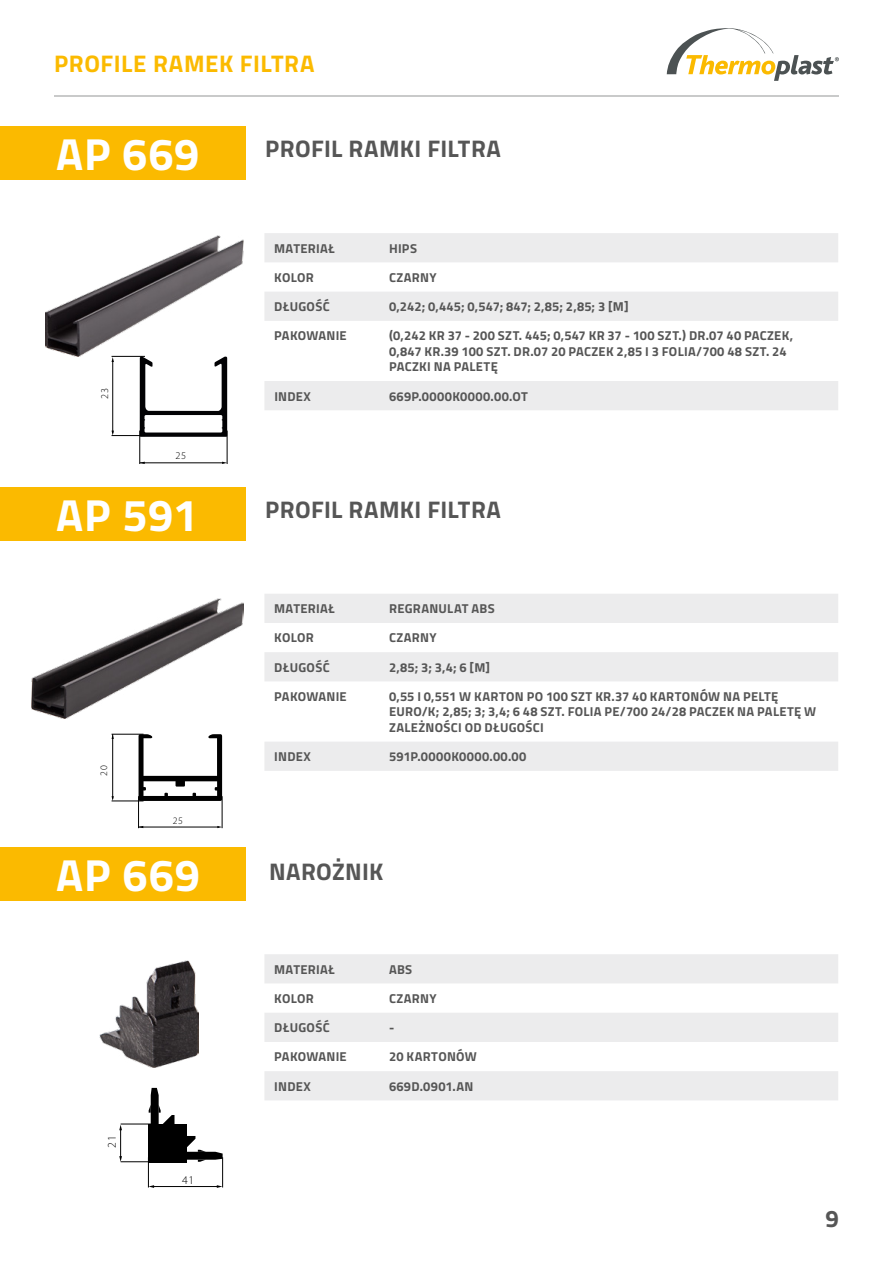
<style>
.page{position:relative;width:893px;height:1263px;background:#fff}
.page>*{position:absolute;margin:0;border:0;box-sizing:border-box;transform-origin:0 0}
.t1{font:700 45px "Titillium";letter-spacing:.025em;color:#fff}
.t2{font:700 24px "Titillium";letter-spacing:.015em;color:#565656}
.t3{font:700 24px "Titillium";letter-spacing:.025em;color:#fbba00}
.t4{font:700 12.9px/15.5px "Titillium";letter-spacing:.025em;color:#565656}
.t5{font:300 11.7px "Myriad Pro";color:#000}
.t6{font:300 10.35px "Myriad Pro";color:#000}
.t7{font:300 9.9px "Myriad Pro";color:#000}
</style>
<div class="page">
<svg style="left:667px;top:28px;width:172px;height:53px"></svg>
<hr style="left:54px;top:96px;width:785px;height:1px;background:#c9caca">
<div style="left:0;top:126px;width:245px;height:54px;background:#fbba00"></div>
<div style="left:0;top:487px;width:245px;height:53px;background:#fbba00"></div>
<svg style="left:140px;top:357px;width:87px;height:80px"></svg>
<hr style="left:112px;top:435px;width:33px;height:1px;background:#000">
<hr style="left:112px;top:361px;width:1px;height:72px;background:#000">
<hr style="left:139px;top:431px;width:1px;height:33px;background:#000">
<hr style="left:227px;top:431px;width:1px;height:33px;background:#000">
<hr style="left:140px;top:463px;width:83px;height:1px;background:#000">
<hr style="left:121px;top:1124px;width:36px;height:1px;background:#000">
<hr style="left:148px;top:1157px;width:1px;height:30px;background:#000">
<hr style="left:222px;top:1157px;width:1px;height:30px;background:#000">
<hr style="left:121px;top:1161px;width:36px;height:1px;background:#000">
<svg style="left:119px;top:1124px;width:3px;height:38px"></svg>
<hr style="left:153px;top:1186px;width:65px;height:1px;background:#000">
<svg style="left:148px;top:1185px;width:6px;height:3px"></svg>
<svg style="left:149px;top:1088px;width:25px;height:36px"></svg>
<svg style="left:186px;top:1136px;width:37px;height:26px"></svg>
<div style="left:148px;top:1124px;width:38px;height:38px;background:#000"></div>
<svg style="left:139px;top:734px;width:83px;height:67px"></svg>
<hr style="left:112px;top:734px;width:32px;height:1px;background:#000">
<hr style="left:112px;top:801px;width:32px;height:1px;background:#000">
<hr style="left:112px;top:734px;width:1px;height:64px;background:#000">
<hr style="left:138px;top:796px;width:1px;height:32px;background:#000">
<hr style="left:222px;top:796px;width:1px;height:32px;background:#000">
<hr style="left:139px;top:827px;width:79px;height:1px;background:#000">
<svg style="left:264px;top:233px;width:574px;height:177px"></svg>
<svg style="left:264px;top:594px;width:574px;height:177px"></svg>
<img style="left:45px;top:235px;width:198px;height:122px">
<img style="left:31px;top:599px;width:212px;height:119px">
<div style="left:0;top:847px;width:245px;height:54px;background:#fbba00"></div>
<svg style="left:264px;top:954px;width:574px;height:146px;fill:#ececed"></svg>
<img style="left:99px;top:960px;width:99px;height:107px">
<h2 class="t3" style="left:54px;top:45px;width:262px">PROFILE RAMEK FILTRA</h2>
<h1 class="t1" style="left:56px;top:120px;width:145px">AP 669</h1>
<p class="t6" style="left:99px;top:399px;width:12px;rotate:-90deg">23</p>
<p class="t6" style="left:176px;top:450px;width:12px">25</p>
<h1 class="t1" style="left:56px;top:480px;width:143px">AP 591</h1>
<h2 class="t2" style="left:265px;top:130px;width:237px">PROFIL RAMKI FILTRA</h2>
<p class="t4" style="left:274px;top:240px;width:27px">MATERI</p>
<p class="t4" style="left:320px;top:240px;width:16px">AŁ</p>
<p class="t4" style="left:389px;top:240px;width:8px">HIPS</p>
<p class="t4" style="left:274px;top:269px;width:40px">KOLOR</p>
<p class="t4" style="left:389px;top:269px;width:49px">CZARNY</p>
<p class="t4" style="left:274px;top:298px;width:57px">DŁUGOŚĆ</p>
<p class="t4" style="left:389px;top:298px;width:241px">0,242; 0,445; 0,547; 847; 2,85; 2,85; 3 [M]</p>
<p class="t4" style="left:274px;top:327px;width:60px">PAKOWANIE</p>
<p class="t4" style="left:389px;top:327px;width:406px">(0,242 KR 37 - 200 SZT. 445; 0,547 KR 37 - 100 SZT.) DR.07 40 PACZEK,<br>0,847 KR.39 100 SZT. DR.07 20 PACZEK 2,85 I 3 FOLIA/700 48 SZT. 24<br>PACZKI NA PALETĘ</p>
<p class="t4" style="left:274px;top:388px;width:38px">INDEX</p>
<p class="t4" style="left:389px;top:388px;width:140px">669P.0000K0000.00.OT</p>
<h2 class="t2" style="left:265px;top:491px;width:237px">PROFIL RAMKI FILTRA</h2>
<p class="t4" style="left:274px;top:600px;width:27px">MATERI</p>
<p class="t4" style="left:320px;top:600px;width:16px">AŁ</p>
<p class="t4" style="left:389px;top:600px;width:99px">REGRANU LAT ABS</p>
<p class="t4" style="left:274px;top:629px;width:40px">KOLOR</p>
<p class="t4" style="left:389px;top:629px;width:49px">CZARNY</p>
<p class="t4" style="left:274px;top:659px;width:57px">DŁUGOŚĆ</p>
<p class="t4" style="left:389px;top:659px;width:103px">2,85; 3; 3,4; 6 [M]</p>
<p class="t4" style="left:274px;top:688px;width:60px">PAKOWANIE</p>
<p class="t4" style="left:389px;top:688px;width:312px">0,55 I 0,551 W KARTON PO 100 SZT KR.37 40 KARTONÓW</p>
<p class="t4" style="left:723px;top:688px;width:57px">NA PELTĘ</p>
<p class="t4" style="left:389px;top:703px;width:9px">EUR</p>
<p class="t4" style="left:389px;top:703px;width:428px;text-indent:24px">O/K; 2,85; 3; 3,4; 6 48 SZT. FOLIA PE/700 24/28 PACZEK NA PALETĘ W<br>ZALEŻNOŚCI OD DŁUGOŚCI</p>
<p class="t7" style="left:98px;top:776px;width:12px;rotate:-90deg">20</p>
<p class="t7" style="left:173px;top:814px;width:12px">25</p>
<p class="t4" style="left:274px;top:748px;width:38px">INDEX</p>
<p class="t4" style="left:389px;top:748px;width:139px">591P.0000K0000.00.00</p>
<h1 class="t1" style="left:56px;top:841px;width:145px">AP 669</h1>
<h2 class="t2" style="left:269px;top:854px;width:114px">NAROŻNIK</h2>
<p class="t5" style="left:105px;top:1148px;width:14px;rotate:-90deg">21</p>
<p class="t5" style="left:182px;top:1173px;width:14px">41</p>
<p class="t4" style="left:274px;top:961px;width:27px">MATERI</p>
<p class="t4" style="left:320px;top:961px;width:16px">AŁ</p>
<p class="t4" style="left:389px;top:961px;width:16px">ABS</p>
<p class="t4" style="left:274px;top:990px;width:40px">KOLOR</p>
<p class="t4" style="left:389px;top:990px;width:49px">CZARNY</p>
<p class="t4" style="left:274px;top:1019px;width:57px">DŁUGOŚĆ</p>
<p class="t4" style="left:389px;top:1019px;width:7px">-</p>
<p class="t4" style="left:274px;top:1048px;width:60px">PAKOWANIE</p>
<p class="t4" style="left:389px;top:1048px;width:69px">20 KARTONÓW</p>
<p class="t4" style="left:274px;top:1078px;width:38px">INDEX</p>
<p class="t4" style="left:389px;top:1078px;width:84px">669D.0901.AN</p>
<h2 class="t2" style="left:825px;top:1200px;width:15px">9</h2>
</div>
